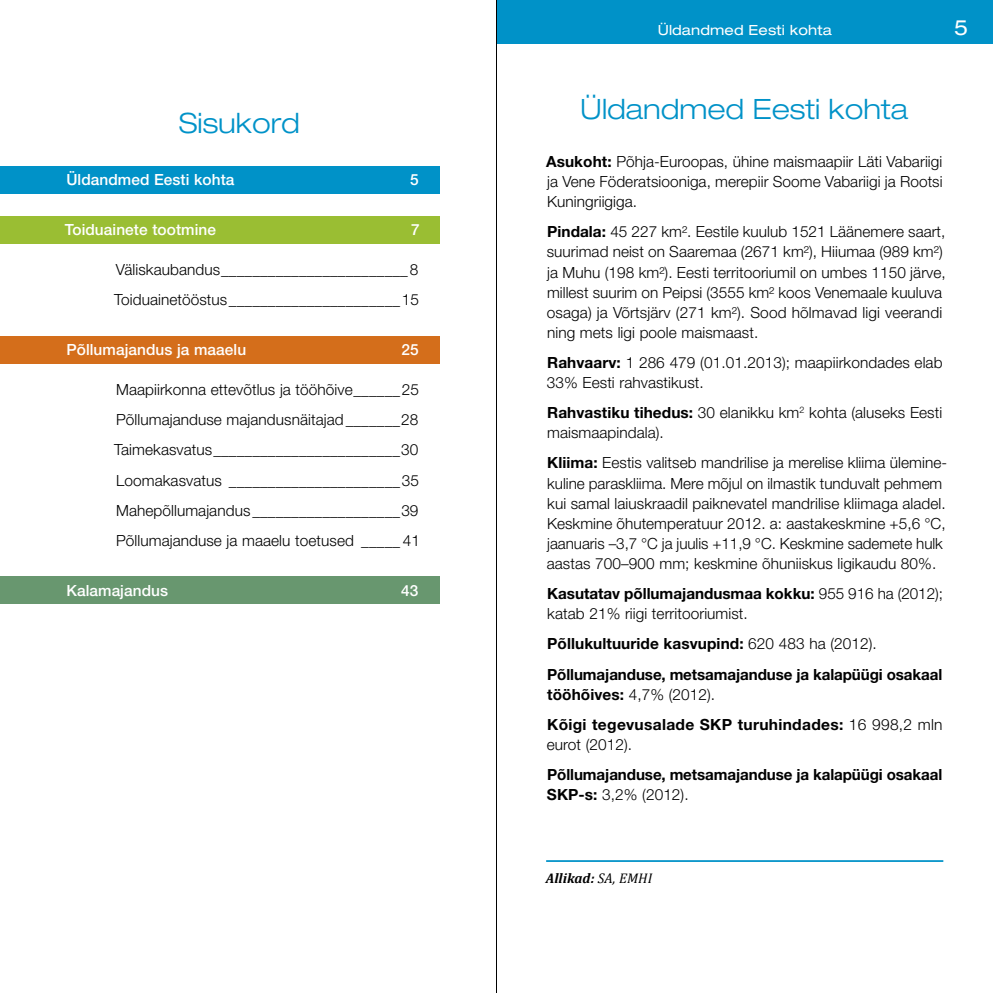
<style>
.page{position:relative;width:993px;height:993px;background:#fff}
.page>*{position:absolute;margin:0;border:0;box-sizing:border-box;transform-origin:0 0}
.t1{font:300 expanded 28px "Helvetica Neue LT Std";color:#0092c8}
.t2{font:expanded 21px "Helvetica Neue LT Std";color:#fff}
.t3{font:300 15.4px/20.1px "Helvetica Neue LT Std";letter-spacing:.005em;color:#000}
.t4{font:700 15.4px/30.1px "Helvetica Neue LT Std";letter-spacing:-.005em;color:#000}
.t5{font:500 15.4px "Helvetica Neue LT Std";letter-spacing:.005em;color:#fff}
.t6{font:700 15.4px/30.1px "Helvetica Neue LT Std";letter-spacing:.02em;color:#000}
.t7{font:expanded 14px "Helvetica Neue LT Std";letter-spacing:.01em;color:#fff}
.t8{font:italic 700 14px "Cambria";letter-spacing:.005em;color:#000}
.s1{font-weight:700}
.s2{font-weight:300}
.s3{font-weight:400}
</style>
<div class="page">
<div style="left:0;top:166px;width:439px;height:27px;background:#0092c8"></div>
<div style="left:0;top:216px;width:439px;height:27px;background:#9abe33"></div>
<div style="left:0;top:336px;width:439px;height:27px;background:#d46e1b"></div>
<div style="left:0;top:576px;width:439px;height:27px;background:#68976f"></div>
<div style="left:496px;top:0;width:496px;height:43px;background:#0092c8"></div>
<hr style="left:546px;top:859px;width:397px;height:2px;background:#0092c8">
<hr style="left:496px;top:0;width:1px;height:992px;background:#000">
<h1 class="t1" style="left:179px;top:106px;width:122px">Sisukord</h1>
<p class="t5" style="left:66px;top:171px;width:169px">Üldandmed Eesti kohta</p>
<p class="t5" style="left:410px;top:171px;width:10px">5</p>
<p class="t5" style="left:65px;top:220px;width:152px">Toiduainete tootmine</p>
<p class="t5" style="left:411px;top:220px;width:10px">7</p>
<p class="t3" style="left:114px;top:254px;width:306px;line-height:30.1px">Väliskaubandus________________________8<br>Toiduainetööstus______________________15</p>
<p class="t5" style="left:66px;top:340px;width:181px">Põllumajandus ja maaelu</p>
<p class="t5" style="left:401px;top:340px;width:19px">25</p>
<p class="t3" style="left:114px;top:374px;width:307px;line-height:30.1px;text-align:justify">Maapiirkonna ettevõtlus ja tööhõive______25<br>Põllumajanduse majandusnäitajad_______28<br>Taimekasvatus________________________30<br>Loomakasvatus ______________________35<br>Mahepõllumajandus___________________39<br>Põllumajanduse ja maaelu toetused _____ 41</p>
<p class="t5" style="left:66px;top:580px;width:103px">Kalamajandus</p>
<p class="t5" style="left:401px;top:580px;width:19px">43</p>
<p class="t7" style="left:657px;top:21px;width:175px">Üldandmed Eesti kohta</p>
<h2 class="t2" style="left:953px;top:15px;width:16px">5</h2>
<h1 class="t1" style="left:580px;top:93px;width:329px">Üldandmed Eesti kohta</h1>
<p class="t3" style="left:546px;top:151px;width:398px;text-align:justify"><span class="s1">Asukoht:</span> Põhja-Euroopas, ühine maismaapiir Läti Vabariigi ja Vene Föderatsiooniga, merepiir Soome Vabariigi ja Rootsi Kuningriigiga.</p>
<p class="t3" style="left:546px;top:221px;width:400px"><span class="s1">Pindala:</span> 45 227 km². Eestile kuulub 1521 Läänemere saart, suurimad neist on Saaremaa (2671 km²), Hiiumaa (989 km²) ja Muhu (198 km²). Eesti territooriumil on umbes 1150 järve, millest suurim on Peipsi (3555 km² koos Venemaale kuuluva osaga) ja Võrtsjärv (271 km²). Sood hõlmavad ligi veerandi ning mets ligi poole maismaast.</p>
<p class="t3" style="left:546px;top:352px;width:397px"><span class="s1">Rahvaarv:</span> 1 286 479 (01.01.2013); maapiirkondades elab<br>33% Eesti rahvastikust.</p>
<p class="t3" style="left:547px;top:402px;width:396px"><span class="s1">Rahvastiku tihedus:</span> 30 elanikku km<sup>2</sup> kohta (aluseks Eesti maismaapindala).</p>
<p class="t3" style="left:546px;top:452px;width:402px"><span class="s1">Kliima:</span> Eestis valitseb mandrilise ja merelise kliima ülemine&shy;kuline paraskliima. Mere mõjul on ilmastik tunduvalt pehmem kui samal laiuskraadil paiknevatel mandrilise kliimaga aladel.<br>Keskmine õhutemperatuur 2012. a: aastakeskmine +5,6 °C, jaanuaris –3,7 °C ja juulis +11,9 °C. Keskmine sademete hulk aastas 700–900 mm; keskmine õhuniiskus ligikaudu 80%.</p>
<p class="t3" style="left:547px;top:583px;width:397px"><span class="s1">Kasutatav põllumajandusmaa kokku:</span> 955 916 ha (2012); katab 21% riigi territooriumist.</p>
<p class="t4" style="left:547px;top:628px;width:396px">Põllukultuuride kasvupind: <span class="s2">620 483 ha (2012).<br></span>Põllumajanduse, metsamajanduse ja kalapüügi osakaal</p>
<p class="t6" style="left:547px;top:678px;width:397px">tööhõives: <span class="s2">4,7% (2012).<br></span>Kõigi tegevusalade SKP turuhindades: <span class="s2">16 998,2 mln</span></p>
<p class="t3" style="left:546px;top:733px;width:87px">eurot (2012).</p>
<p class="t4" style="left:546px;top:763px;width:397px;line-height:20.1px">Põllumajanduse, metsamajanduse ja kalapüügi osakaal<br>SKP-s: <span class="s2">3,2% (2012).</span></p>
<p class="t8" style="left:545px;top:867px;width:108px">Allikad: <span class="s3">SA, EMHI</span></p>
</div>
